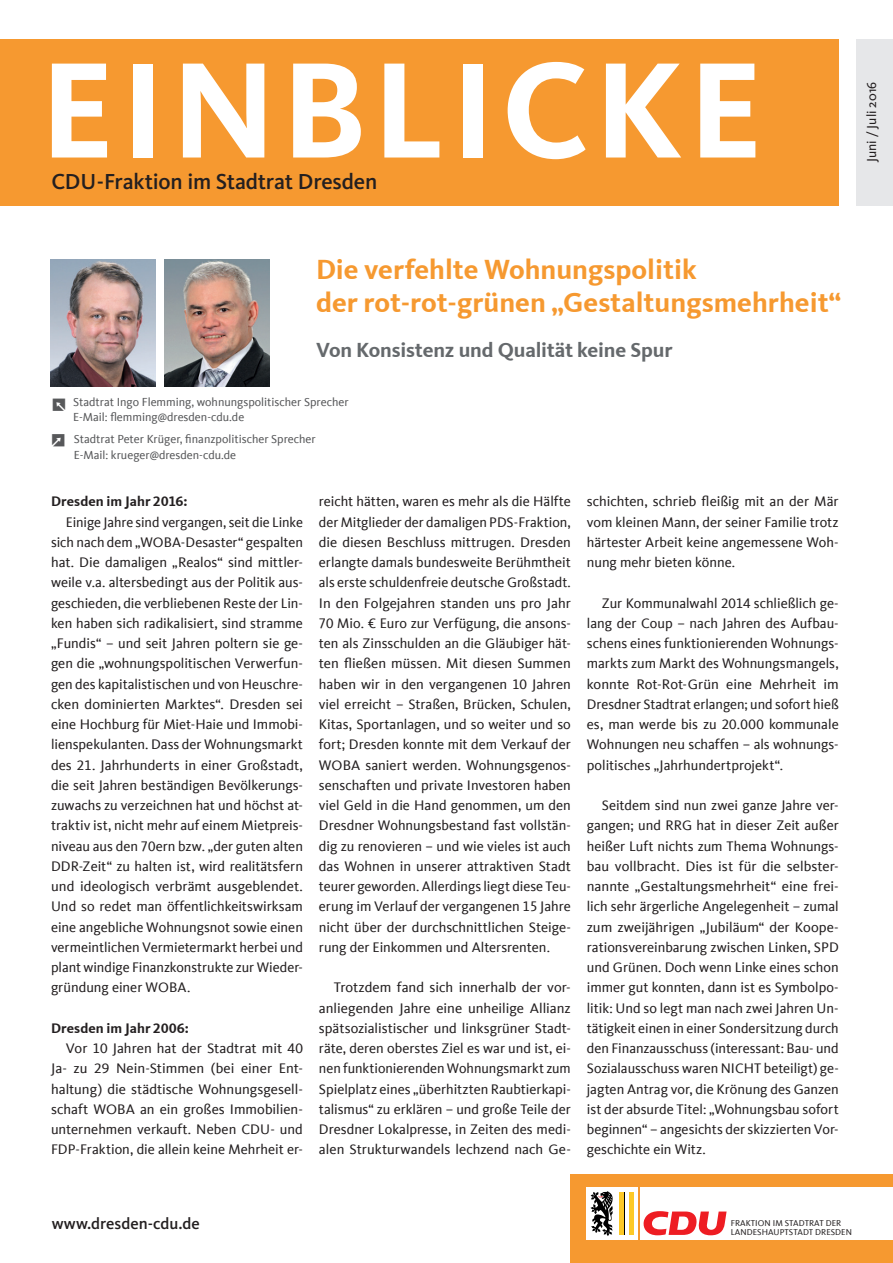
<style>
.page{position:relative;width:893px;height:1263px;background:#fff}
.page>*{position:absolute;margin:0;border:0;box-sizing:border-box;transform-origin:0 0}
.t1{font:700 141px "Kievit";letter-spacing:.04em;color:#fff}
.t2{font:700 28.5px/33px "CDU Kievit Tab";color:#f69930}
.t3{font:500 22.5px "Kievit";letter-spacing:-.01em;color:#231f20}
.t4{font:700 21px "CDU Kievit Tab";letter-spacing:-.01em;color:#65696c}
.t5{font:500 16.5px "Kievit";color:#231f20}
.t6{font:14.25px/20.2px "CDU Kievit Tab";color:#231f20;text-align:justify}
.t7{font:700 14.25px "CDU Kievit Tab";letter-spacing:.005em;color:#231f20}
.t8{font:13.5px "Kievit";color:#231f20}
.t9{font:12px/15px "CDU Kievit Tab";color:#57585a}
.t10{font:8.85px/9.1px "CDU Kievit Tab";letter-spacing:.005em;color:#231f20}
</style>
<div class="page">
<div style="left:856px;top:39px;width:37px;height:166px;background:#e6e7e9"></div>
<div style="left:0;top:39px;width:839px;height:166px;background:#f69930"></div>
<div style="left:571px;top:1175px;width:322px;height:88px;background:#f69930"></div>
<div style="left:587px;top:1187px;width:51px;height:53px;background:#fff"></div>
<div style="left:641px;top:1187px;width:252px;height:53px;background:#fff"></div>
<svg style="left:590px;top:1191px;width:23px;height:45px"></svg>
<div style="left:619px;top:1192px;width:5px;height:43px;background:#fdc927"></div>
<div style="left:629px;top:1192px;width:5px;height:43px;background:#fdc927"></div>
<svg style="left:643px;top:1211px;width:84px;height:24px"></svg>
<img style="left:51px;top:259px;width:105px;height:127px">
<img style="left:164px;top:259px;width:105px;height:127px">
<h1 class="t1" style="left:40px;top:28px;width:724px">EINBLICKE</h1>
<h3 class="t3" style="left:51px;top:168px;width:327px">CDU-Fraktion im Stadtrat Dresden</h3>
<p class="t8" style="left:864px;top:162px;width:81px;rotate:-90deg">Juni / Juli 2016</p>
<h2 class="t2" style="left:316px;top:253px;width:527px">Die verfehlte Wohnungspolitik<br>der rot-rot-grünen „Gestaltungsmehrheit“</h2>
<h3 class="t4" style="left:316px;top:337px;width:358px">Von Konsistenz und Qualität keine Spur</h3>
<p class="t9" style="left:73px;top:395px;width:277px">Stadtrat Ingo Flemming, wohnungspolitischer Sprecher<br>E-Mail: flemming@dresden-cdu.de</p>
<p class="t9" style="left:74px;top:431px;width:244px;line-height:15.8px">Stadtrat Peter Krüger, finanzpolitischer Sprecher<br>E-Mail: krueger@dresden-cdu.de</p>
<p class="t7" style="left:51px;top:493px;width:138px">Dresden im Jahr 2016:</p>
<p class="t6" style="left:51px;top:512px;width:253px;text-indent:15px">Einige Jahre sind vergangen, seit die Linke sich nach dem „WOBA-Desaster“ gespalten hat. Die damaligen „Realos“ sind mittler&shy;weile v.a. altersbedingt aus der Politik aus&shy;geschieden, die verbliebenen Reste der Lin&shy;ken haben sich radikalisiert, sind stramme „Fundis“ – und seit Jahren poltern sie ge&shy;gen die „wohnungspolitischen Verwerfun&shy;gen des kapitalistischen und von Heuschre&shy;cken dominierten Marktes“. Dresden sei eine Hochburg für Miet-Haie und Immobi&shy;lienspekulanten. Dass der Wohnungsmarkt des 21. Jahrhunderts in einer Großstadt, die seit Jahren beständigen Bevölkerungs&shy;zuwachs zu verzeichnen hat und höchst at&shy;traktiv ist, nicht mehr auf einem Mietpreis&shy;niveau aus den 70ern bzw. „der guten alten DDR-Zeit“ zu halten ist, wird realitätsfern und ideologisch verbrämt ausgeblendet.<br>Und so redet man öffentlichkeitswirksam eine angebliche Wohnungsnot sowie einen vermeintlichen Vermietermarkt herbei und plant windige Finanzkonstrukte zur Wieder&shy;gründung einer WOBA.</p>
<p class="t7" style="left:51px;top:1020px;width:139px">Dresden im Jahr 2006:</p>
<p class="t6" style="left:51px;top:1038px;width:253px;text-indent:15px">Vor 10 Jahren hat der Stadtrat mit 40<br>Ja- zu 29 Nein-Stimmen (bei einer Ent&shy;haltung) die städtische Wohnungsgesell&shy;schaft WOBA an ein großes Immobilien&shy;unternehmen verkauft. Neben CDU- und FDP-Fraktion, die allein keine Mehrheit er-</p>
<p class="t6" style="left:319px;top:492px;width:253px">reicht hätten, waren es mehr als die Hälfte der Mitglieder der damaligen PDS-Fraktion, die diesen Beschluss mittrugen. Dresden erlangte damals bundesweite Berühmtheit als erste schuldenfreie deutsche Großstadt.<br>In den Folgejahren standen uns pro Jahr 70 Mio. € Euro zur Verfügung, die ansons&shy;ten als Zinsschulden an die Gläubiger hät&shy;ten fließen müssen. Mit diesen Summen haben wir in den vergangenen 10 Jahren viel erreicht – Straßen, Brücken, Schulen, Kitas, Sportanlagen, und so weiter und so fort; Dresden konnte mit dem Verkauf der WOBA saniert werden. Wohnungsgenos&shy;senschaften und private Investoren haben viel Geld in die Hand genommen, um den Dresdner Wohnungsbestand fast vollstän&shy;dig zu renovieren – und wie vieles ist auch das Wohnen in unserer attraktiven Stadt teurer geworden. Allerdings liegt diese Teu&shy;erung im Verlauf der vergangenen 15 Jahre nicht über der durchschnittlichen Steige&shy;rung der Einkommen und Altersrenten.</p>
<p class="t6" style="left:319px;top:978px;width:253px;text-indent:15px">Trotzdem fand sich innerhalb der vor&shy;anliegenden Jahre eine unheilige Allianz spätsozialistischer und linksgrüner Stadt&shy;räte, deren oberstes Ziel es war und ist, ei&shy;nen funktionierenden Wohnungsmarkt zum Spielplatz eines „überhitzten Raubtierkapi&shy;talismus“ zu erklären – und große Teile der Dresdner Lokalpresse, in Zeiten des medi&shy;alen Strukturwandels lechzend nach Ge-</p>
<p class="t6" style="left:587px;top:492px;width:253px">schichten, schrieb fleißig mit an der Mär vom kleinen Mann, der seiner Familie trotz härtester Arbeit keine angemessene Woh&shy;nung mehr bieten könne.</p>
<p class="t6" style="left:587px;top:593px;width:253px;text-indent:15px">Zur Kommunalwahl 2014 schließlich ge&shy;lang der Coup – nach Jahren des Aufbau&shy;schens eines funktionierenden Wohnungs&shy;markts zum Markt des Wohnungsmangels, konnte Rot-Rot-Grün eine Mehrheit im Dresdner Stadtrat erlangen; und sofort hieß es, man werde bis zu 20.000 kommunale Wohnungen neu schaffen – als wohnungs&shy;politisches „Jahrhundertprojekt“.</p>
<p class="t6" style="left:587px;top:795px;width:253px;text-indent:15px">Seitdem sind nun zwei ganze Jahre ver&shy;gangen; und RRG hat in dieser Zeit außer heißer Luft nichts zum Thema Wohnungs&shy;bau vollbracht. Dies ist für die selbster&shy;nannte „Gestaltungsmehrheit“ eine frei&shy;lich sehr ärgerliche Angelegenheit – zumal zum zweijährigen „Jubiläum“ der Koope&shy;rationsvereinbarung zwischen Linken, SPD und Grünen. Doch wenn Linke eines schon immer gut konnten, dann ist es Symbolpo&shy;litik: Und so legt man nach zwei Jahren Un&shy;tätigkeit einen in einer Sondersitzung durch den Finanzausschuss (interessant: Bau- und Sozialausschuss waren NICHT beteiligt) ge&shy;jagten Antrag vor, die Krönung des Ganzen ist der absurde Titel: „Wohnungsbau sofort beginnen“ – angesichts der skizzierten Vor&shy;geschichte ein Witz.</p>
<p class="t5" style="left:52px;top:1214px;width:149px">www.dresden-cdu.de</p>
<p class="t10" style="left:731px;top:1218px;width:123px">FRAKTION IM STADTRAT DER<br>LANDESHAUPTSTADT DRESDEN</p>
</div>
